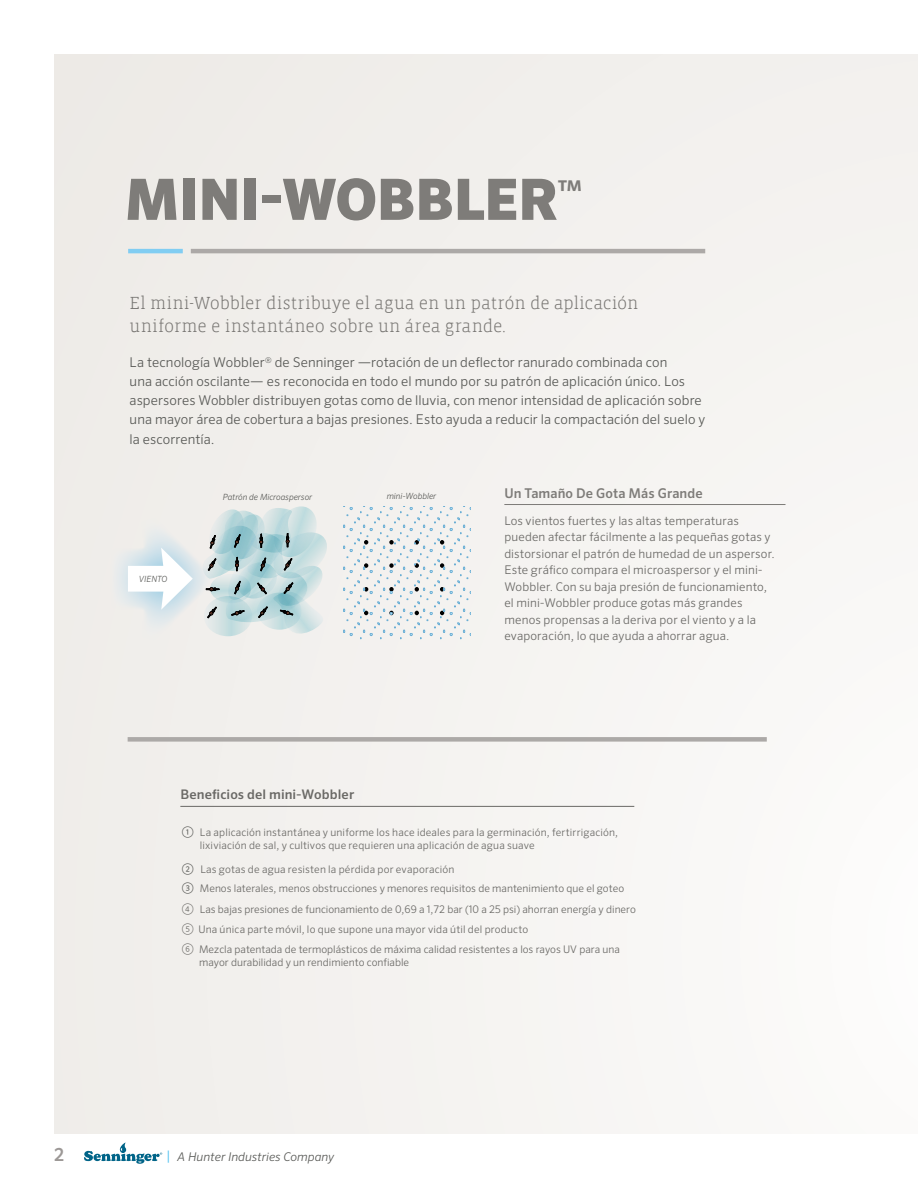
<style>
.page{position:relative;width:918px;height:1188px;background:#fff}
.page>*{position:absolute;margin:0;border:0;box-sizing:border-box;transform-origin:0 0}
.t1{font:900 57px "Sero Pro";letter-spacing:-.01em;color:#7e7c79}
.t2{font:300 18px/23.2px "Vista Slab";color:#777572}
.t3{font:500 18px "Sero Pro";color:#9c9896}
.t4{font:300 13.5px/19.2px "Sero Pro";letter-spacing:.005em;color:#585956}
.t5{font:500 13.5px "Sero Pro";letter-spacing:.01em;color:#7e7c79}
.t6{font:500 13.2px "Sero Pro";letter-spacing:.01em;color:#6a6966}
.t7{font:300 12px/16.5px "Sero Pro";letter-spacing:.01em;color:#6a6966}
.t8{font:italic 300 12px "Sero Pro";color:#585956}
.t9{font:300 10.5px/20.1px "Sero Pro";color:#6a6966}
.t10{font:italic 300 8.55px "Sero Pro";color:#585956;scale:.96 1}
.s1{font-weight:400;font-size:12px;color:#585956}
.s2{font-size:12px}
.s3{font-style:normal;font-size:13.5px;color:#4cc0ef}
</style>
<div class="page">
<div style="left:54px;top:54px;width:864px;height:1080px;background:#f3f1ef"></div>
<hr style="left:504px;top:504px;width:282px;height:1px;background:#7e7c79">
<svg style="left:343px;top:507px;width:128px;height:133px"></svg>
<svg style="left:116px;top:506px;width:211px;height:131px"></svg>
<div style="left:128px;top:737px;width:639px;height:5px;background:#aca9a7"></div>
<hr style="left:191px;top:249px;width:514px;height:4px;background:#aca9a7">
<hr style="left:128px;top:249px;width:55px;height:4px;background:#81cdf2">
<hr style="left:180px;top:806px;width:454px;height:1px;background:#6a6966">
<svg style="left:84px;top:1142px;width:78px;height:22px"></svg>
<h1 class="t1" style="left:124px;top:164px;width:460px">MINI-WOBBLER<sup>™</sup></h1>
<h2 class="t2" style="left:130px;top:291px;width:510px">El mini-Wobbler distribuye el agua en un patrón de aplicación uniforme e instantáneo sobre un área grande.</h2>
<p class="t4" style="left:130px;top:353px;width:577px">La tecnología Wobbler<sup>®</sup> de Senninger ―rotación de un deflector ranurado combinada con<br>una acción oscilante― es reconocida en todo el mundo por su patrón de aplicación único. Los aspersores Wobbler distribuyen gotas como de lluvia, con menor intensidad de aplicación sobre una mayor área de cobertura a bajas presiones. Esto ayuda a reducir la compactación del suelo y la escorrentía.</p>
<p class="t10" style="left:139px;top:574px;width:31px">VIENTO</p>
<p class="t10" style="left:223px;top:492px;width:95px">Patrón de Microaspersor</p>
<p class="t10" style="left:387px;top:491px;width:53px">mini-Wobbler</p>
<p class="t5" style="left:504px;top:485px;width:200px">Un Tamaño De Gota Más Grande</p>
<p class="t7" style="left:504px;top:512px;width:272px">Los vientos fuertes y las altas temperaturas pueden afectar fácilmente a las pequeñas gotas y distorsionar el patrón de humedad de un aspersor.<br>Este gráfico compara el microaspersor y el mini-Wobbler. Con su baja presión de funcionamiento, el mini-Wobbler produce gotas más grandes menos propensas a la deriva por el viento y a la evaporación, lo que ayuda a ahorrar agua.</p>
<p class="t6" style="left:180px;top:787px;width:175px">Beneficios del mini-Wobbler</p>
<p class="t9" style="left:200px;top:825px;width:420px;line-height:13.5px;text-indent:-18px"><span class="s1">①</span> La aplicación instantánea y uniforme los hace ideales para la germinación, fertirrigación, lixiviación de sal, y cultivos que requieren una aplicación de agua suave</p>
<p class="t9" style="left:182px;top:859px;width:455px"><span class="s1">②</span> Las gotas de agua resisten la pérdida por evaporación<br><span class="s1">③</span> Menos laterales, menos obstrucciones y menores requisitos de mantenimiento que el goteo <span class="s2">④</span> Las bajas presiones de funcionamiento de 0,69 a 1,72 bar (10 a 25 psi) ahorran energía y dinero <span class="s2">⑤</span> Una única parte móvil, lo que supone una mayor vida útil del producto<br><span class="s2">⑥</span> Mezcla patentada de termoplásticos de máxima calidad resistentes a los rayos UV para una</p>
<p class="t9" style="left:199px;top:953px;width:212px">mayor durabilidad y un rendimiento confiable</p>
<h2 class="t3" style="left:54px;top:1144px;width:12px">2</h2>
<p class="t8" style="left:166px;top:1149px;width:169px"><span class="s3">|</span> A Hunter Industries Company</p>
</div>
